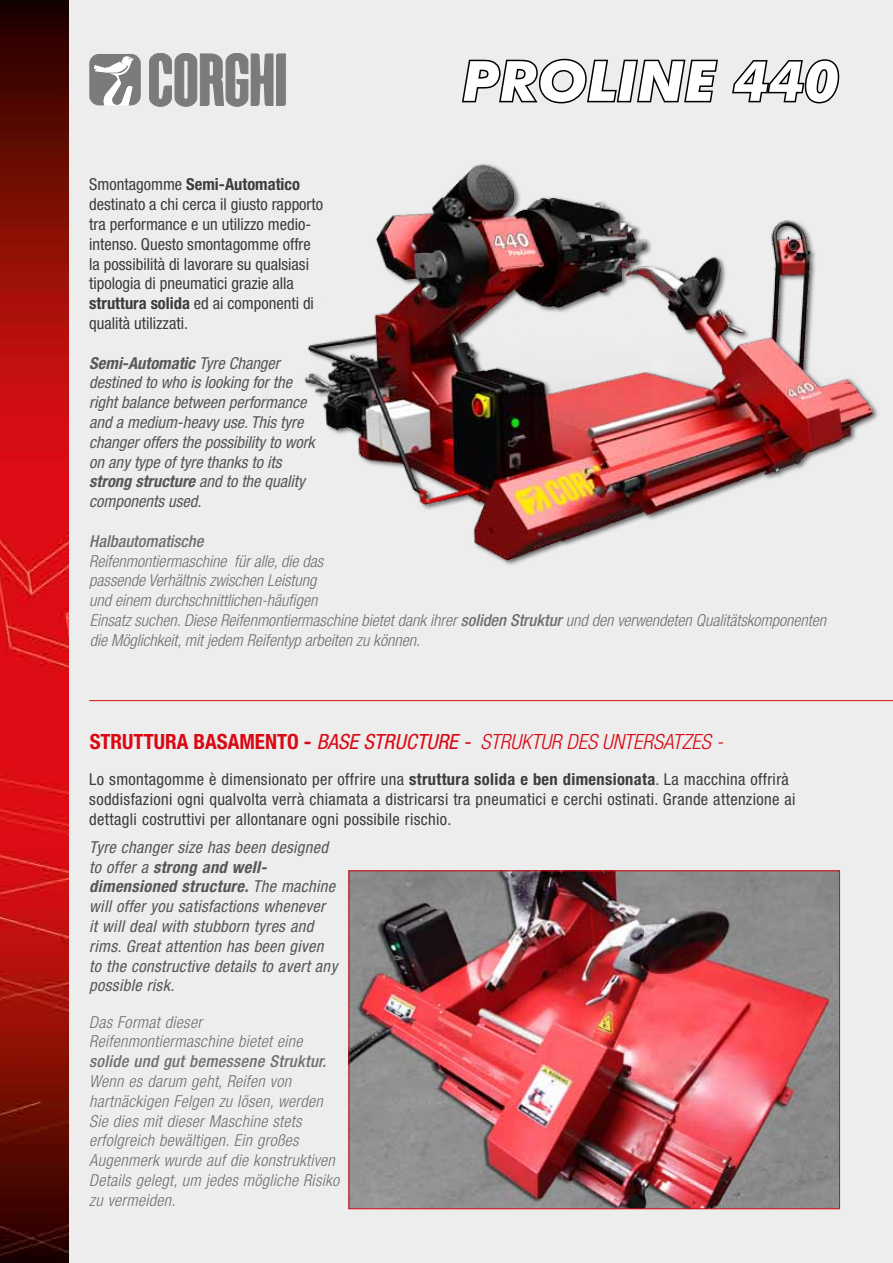
<style>
.page{position:relative;width:893px;height:1263px;background:#fff}
.page>*{position:absolute;margin:0;border:0;box-sizing:border-box;transform-origin:0 0}
.t1{font:italic 700 55.5px "Futura BT";color:#fff;scale:1.04 1}
.t2{font:italic 300 condensed 21px "Helvetica Neue LT Std";color:#db0812}
.t3{font:italic 300 condensed 16.5px/19.8px "Helvetica Neue LT Std";color:#706f6f}
.t4{font:italic 300 condensed 16.5px/19.8px "Helvetica Neue LT Std";letter-spacing:.02em;color:#706f6f}
.t5{font:condensed 16.5px/19.8px "Helvetica Neue LT Std";letter-spacing:.02em;color:#3c3c3b}
.t6{font:condensed 16.5px/19.8px "Helvetica Neue LT Std";color:#3c3c3b}
.t7{font:italic condensed 16.5px/19.8px "Helvetica Neue LT Std";letter-spacing:.02em;color:#575756}
.t8{font:italic condensed 16.5px/19.8px "Helvetica Neue LT Std";color:#575756}
.t9{font:italic 500 condensed 16.5px "Helvetica Neue LT Std";letter-spacing:.02em;color:#706f6f}
.t10{font:italic 500 condensed 16.5px "Helvetica Neue LT Std";color:#706f6f}
.s1{font-weight:700}
.s2{font-weight:500}
.s3{font-weight:700;font-style:normal}
.s4{font-weight:400}
</style>
<div class="page">
<div style="left:58px;top:0;width:835px;height:1263px;background:#ededed"></div>
<img style="left:0;top:0;width:69px;height:1263px">
<svg style="left:149px;top:53px;width:136px;height:53px"></svg>
<svg style="left:89px;top:54px;width:52px;height:51px;background:#a0a0a0"></svg>
<hr style="left:89px;top:700px;width:804px;height:1px;background:#db0812">
<svg style="left:462px;top:58px;width:256px;height:46px"></svg>
<svg style="left:732px;top:59px;width:108px;height:45px"></svg>
<img style="left:351px;top:872px;width:487px;height:335px">
<img style="left:304px;top:164px;width:574px;height:401px">
<p class="t6" style="left:89px;top:175px;width:235px">Smontagomme <span class="s1">Semi-Automatico </span>destinato a chi cerca il giusto rapporto tra performance e un utilizzo medio&shy;intenso. Questo smontagomme offre la possibilità di lavorare su qualsiasi tipologia di pneumatici grazie alla <span class="s1">struttura solida</span> ed ai componenti di qualità utilizzati.</p>
<p class="t8" style="left:89px;top:353px;width:227px"><span class="s1">Semi-Automatic</span> Tyre Changer destined to who is looking for the right balance between performance and a medium-heavy use. This tyre changer offers the possibility to work on any type of tyre thanks to its <span class="s1">strong structure</span> and to the quality components used.</p>
<p class="t10" style="left:89px;top:531px;width:116px">Halbautomatische</p>
<p class="t3" style="left:89px;top:551px;width:235px">Reifenmontiermaschine für alle, die das passende Verhältnis zwischen Leistung und einem durchschnittlichen-häufigen</p>
<h1 class="t1" style="left:462px;top:47px;width:364px">PROLINE 440</h1>
<p class="t3" style="left:90px;top:611px;width:738px">Einsatz suchen. Diese Reifenmontiermaschine bietet dank ihrer <span class="s2">soliden Struktur</span> und den verwendeten Qualitätskomponenten die Möglichkeit, mit jedem Reifentyp arbeiten zu können.</p>
<p class="t2" style="left:90px;top:729px;width:635px"><span class="s3">STRUTTURA BASAMENTO -</span> <span class="s4">BASE STRUCTURE -</span> STRUKTUR DES UNTERSATZES -</p>
<p class="t5" style="left:89px;top:769px;width:708px">Lo smontagomme è dimensionato per offrire una <span class="s1">struttura solida e ben dimensionata</span>. La macchina offrirà soddisfazioni ogni qualvolta verrà chiamata a districarsi tra pneumatici e cerchi ostinati. Grande attenzione ai dettagli costruttivi per allontanare ogni possibile rischio.</p>
<p class="t7" style="left:89px;top:837px;width:250px">Tyre changer size has been designed to offer a <span class="s1">strong and well&shy;dimensioned structure.</span> The machine will offer you satisfactions whenever<br>it will deal with stubborn tyres and rims. Great attention has been given to the constructive details to avert any possible risk.</p>
<p class="t4" style="left:89px;top:1012px;width:215px">Das Format dieser<br>Reifenmontiermaschine bietet eine</p>
<p class="t9" style="left:89px;top:1051px;width:238px">solide und gut bemessene Struktur.</p>
<p class="t4" style="left:89px;top:1072px;width:251px">Wenn es darum geht, Reifen von hartnäckigen Felgen zu lösen, werden Sie dies mit dieser Maschine stets erfolgreich bewältigen. Ein großes Augenmerk wurde auf die konstruktiven Details gelegt, um jedes mögliche Risiko zu vermeiden.</p>
</div>
